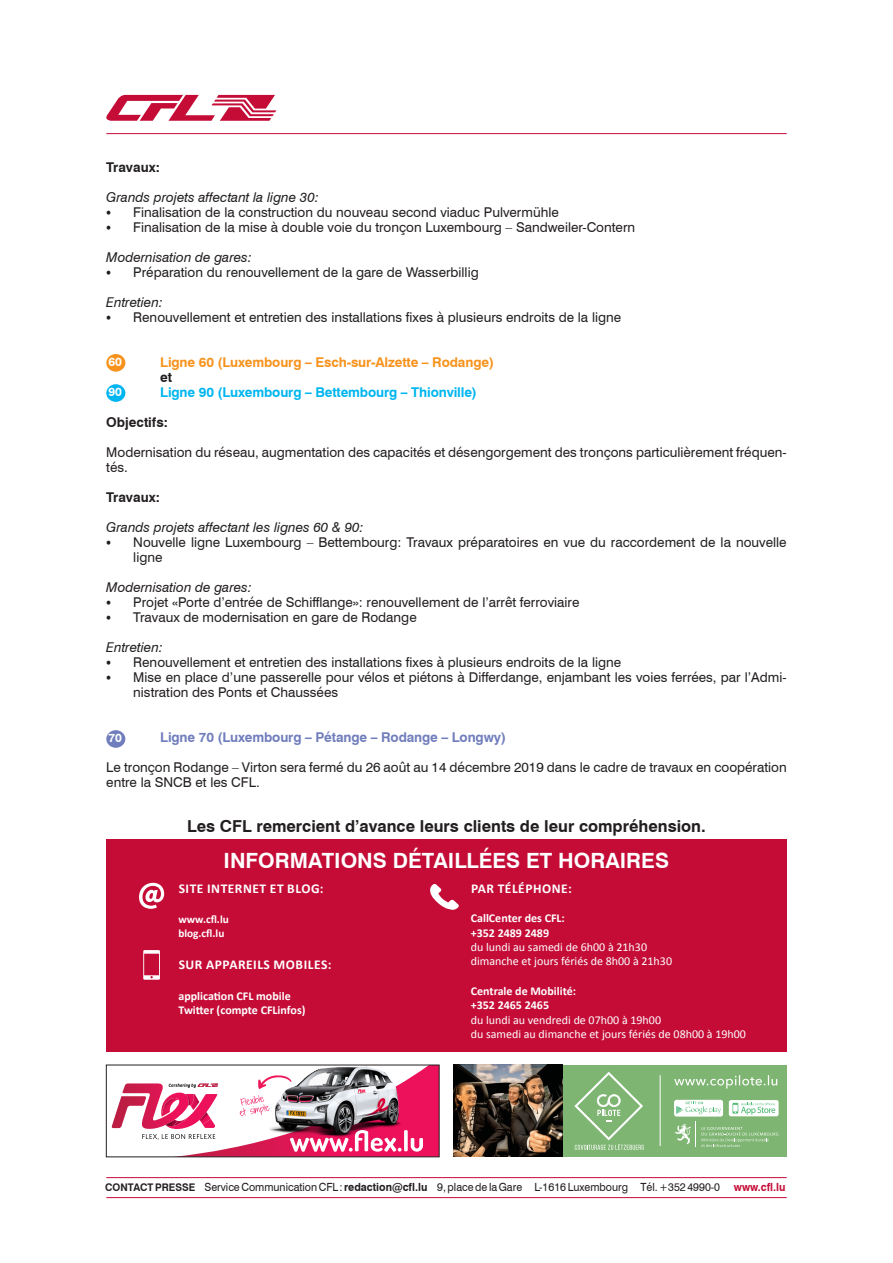
<style>
.page{position:relative;width:893px;height:1263px;background:#fff}
.page>*{position:absolute;margin:0;border:0;box-sizing:border-box;transform-origin:0 0}
.t1{font:700 21px "Swiss 721 BT";color:#fff}
.t2{font:700 16.5px "Swiss 721 BT";color:#231f20}
.t3{font:13.5px/15px "Swiss 721 BT";color:#231f20}
.t4{font:italic 13.5px "Swiss 721 BT";color:#231f20}
.t5{font:700 13.5px "Calibri";letter-spacing:.04em;color:#fff}
.t6{font:700 13.5px "Swiss 721 BT";letter-spacing:-.01em;color:#f7931d}
.t7{font:700 13.5px/15px "Swiss 721 BT";letter-spacing:-.01em;color:#00b6f0}
.t8{font:700 13.5px "Swiss 721 BT";letter-spacing:-.01em;color:#717ebd}
.t9{font:700 13.5px "Swiss 721 BT";color:#231f20}
.t10{font:12px/14.4px "Calibri";color:#fff}
.t11{font:700 12px/14.4px "Calibri";color:#fff}
.t12{font:700 12px "Swiss 721 BT";color:#fff}
.t13{font:11.25px "Swiss 721 BT";color:#231f20;scale:.95 1}
.t14{font:700 11.25px/13.5px "Calibri";color:#fff}
.t15{font:5.1px "Domus";letter-spacing:.025em;color:#231f20}
.s1{font-family:"Source Sans Pro";font-size:16.5px}
.s2{color:#231f20}
.s3{font-weight:700}
.s4{font-weight:700;font-size:10.5px}
.s5{font-weight:700;color:#c40c37}
</style>
<div class="page">
<svg style="left:106px;top:95px;width:170px;height:26px"></svg>
<hr style="left:106px;top:1197px;width:681px;height:1px;background:#c40c37">
<hr style="left:106px;top:1177px;width:681px;height:1px;background:#c40c37">
<hr style="left:106px;top:133px;width:681px;height:1px;background:#c40c37">
<div style="left:106px;top:839px;width:680px;height:213px;background:#c40c37"></div>
<svg style="left:143px;top:950px;width:17px;height:30px"></svg>
<svg style="left:139px;top:883px;width:25px;height:26px"></svg>
<svg style="left:430px;top:884px;width:29px;height:26px"></svg>
<div style="left:540px;top:1065px;width:246px;height:92px;background:#7eb572"></div>
<svg style="left:675px;top:1121px;width:103px;height:26px"></svg>
<div style="left:729px;top:1100px;width:50px;height:16px;background:#fff;border-radius:2px"></div>
<svg style="left:732px;top:1103px;width:43px;height:12px"></svg>
<svg style="left:674px;top:1100px;width:49px;height:16px"></svg>
<svg style="left:676px;top:1102px;width:45px;height:12px"></svg>
<hr style="left:660px;top:1075px;width:1px;height:71px;background:#fff">
<svg style="left:574px;top:1072px;width:70px;height:78px"></svg>
<img style="left:454px;top:1065px;width:108px;height:92px">
<svg style="left:674px;top:1075px;width:103px;height:13px"></svg>
<svg style="left:111px;top:1067px;width:326px;height:88px"></svg>
<div style="left:106px;top:354px;width:19px;height:18px;background:#f7931d;border-radius:50%"></div>
<div style="left:106px;top:384px;width:19px;height:18px;background:#00b6f0;border-radius:50%"></div>
<div style="left:106px;top:730px;width:19px;height:18px;background:#717ebd;border-radius:50%"></div>
<p class="t9" style="left:106px;top:159px;width:55px">Travaux:</p>
<p class="t4" style="left:106px;top:189px;width:214px">Grands projets affectant la ligne 30:</p>
<p class="t3" style="left:106px;top:204px;width:454px"><span class="s1">•</span> Finalisation de la construction du nouveau second viaduc Pulvermühle</p>
<p class="t3" style="left:106px;top:219px;width:530px"><span class="s1">•</span> Finalisation de la mise à double voie du tronçon Luxembourg – Sandweiler-Contern</p>
<p class="t4" style="left:106px;top:249px;width:147px">Modernisation de gares:</p>
<p class="t3" style="left:106px;top:264px;width:374px"><span class="s1">•</span> Préparation du renouvellement de la gare de Wasserbillig</p>
<p class="t4" style="left:106px;top:294px;width:58px">Entretien:</p>
<p class="t3" style="left:106px;top:309px;width:516px"><span class="s1">•</span> Renouvellement et entretien des installations fixes à plusieurs endroits de la ligne</p>
<p class="t6" style="left:160px;top:354px;width:335px">Ligne 60 (Luxembourg – Esch-sur-Alzette – Rodange)</p>
<p class="t7" style="left:160px;top:369px;width:318px"><span class="s2">et<br></span>Ligne 90 (Luxembourg – Bettembourg – Thionville)</p>
<p class="t9" style="left:106px;top:414px;width:63px">Objectifs:</p>
<p class="t3" style="left:106px;top:444px;width:682px">Modernisation du réseau, augmentation des capacités et désengorgement des tronçons particulièrement fréquen&shy;tés.</p>
<p class="t9" style="left:106px;top:489px;width:55px">Travaux:</p>
<p class="t4" style="left:106px;top:519px;width:259px">Grands projets affectant les lignes 60 &amp; 90:</p>
<p class="t3" style="left:133px;top:534px;width:655px;text-indent:-27px"><span class="s1">•</span> Nouvelle ligne Luxembourg – Bettembourg: Travaux préparatoires en vue du raccordement de la nouvelle ligne</p>
<p class="t4" style="left:106px;top:579px;width:147px">Modernisation de gares:</p>
<p class="t3" style="left:106px;top:594px;width:475px"><span class="s1">•</span> Projet «Porte d’entrée de Schifflange»: renouvellement de l’arrêt ferroviaire</p>
<p class="t3" style="left:106px;top:609px;width:312px"><span class="s1">•</span> Travaux de modernisation en gare de Rodange</p>
<p class="t4" style="left:106px;top:639px;width:58px">Entretien:</p>
<p class="t3" style="left:106px;top:654px;width:516px"><span class="s1">•</span> Renouvellement et entretien des installations fixes à plusieurs endroits de la ligne</p>
<p class="t3" style="left:133px;top:669px;width:655px;text-indent:-27px"><span class="s1">•</span> Mise en place d’une passerelle pour vélos et piétons à Differdange, enjambant les voies ferrées, par l’Admi&shy;nistration des Ponts et Chaussées</p>
<p class="t8" style="left:160px;top:729px;width:347px">Ligne 70 (Luxembourg – Pétange – Rodange – Longwy)</p>
<p class="t3" style="left:106px;top:759px;width:682px">Le tronçon Rodange – Virton sera fermé du 26 août au 14 décembre 2019 dans le cadre de travaux en coopération entre la SNCB et les CFL.</p>
<p class="t2" style="left:187px;top:816px;width:520px">Les CFL remercient d’avance leurs clients de leur compréhension.</p>
<p class="t1" style="left:224px;top:847px;width:447px">INFORMATIONS DÉTAILLÉES ET HORAIRES</p>
<p class="t5" style="left:471px;top:880px;width:102px">PAR TÉLÉPHONE:</p>
<p class="t10" style="left:471px;top:911px;width:203px"><span class="s3">CallCenter des CFL:<br>+352 2489 2489<br></span>du lundi au samedi de 6h00 à 21h30 dimanche et jours fériés de 8h00 à 21h30</p>
<p class="t10" style="left:471px;top:983px;width:277px"><span class="s3">Centrale de Mobilité:<br>+352 2465 2465<br></span>du lundi au vendredi de 07h00 à 19h00<br>du samedi au dimanche et jours fériés de 08h00 à 19h00</p>
<p class="t12" style="left:108px;top:355px;width:15px">60</p>
<p class="t12" style="left:108px;top:385px;width:15px">90</p>
<p class="t12" style="left:108px;top:731px;width:15px">70</p>
<p class="t5" style="left:179px;top:880px;width:146px">SITE INTERNET ET BLOG:</p>
<p class="t14" style="left:178px;top:912px;width:52px">www.cfl.lu blog.cfl.lu</p>
<p class="t5" style="left:179px;top:956px;width:154px">SUR APPAREILS MOBILES:</p>
<p class="t11" style="left:178px;top:988px;width:129px">application CFL mobile<br>Twitter (compte CFLinfos)</p>
<p class="t13" style="left:105px;top:1180px;width:718px"><span class="s4">CONTACT PRESSE</span> Service Communication CFL: <span class="s3">redaction@cfl.lu</span> 9, place de la Gare L-1616 Luxembourg Tél. +352 4990-0 <span class="s5">www.cfl.lu</span></p>
<p class="t15" style="left:132px;top:1188px;width:68px">VERSION LUXEMBOURGEOISE</p>
<p class="t15" style="left:258px;top:1188px;width:29px">VERSION UK</p>
</div>
